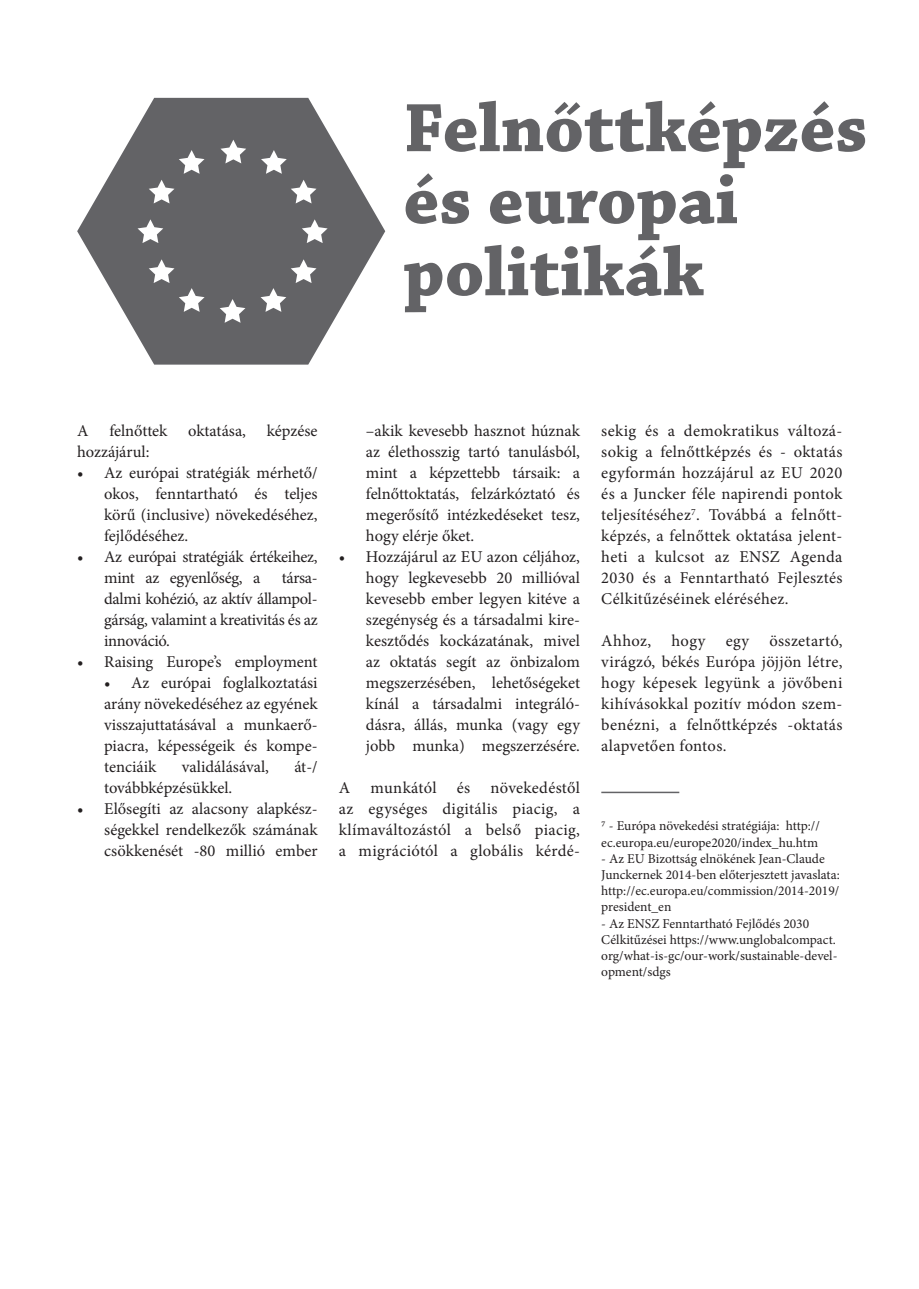
<style>
.page{position:relative;width:919px;height:1289px;background:#fff}
.page>*{position:absolute;margin:0;border:0;box-sizing:border-box;transform-origin:0 0}
.otsikko{font:700 72px/72px "Chaparral Pro";color:#636366}
.leipis{font:16.5px/21px "Minion Pro";color:#231f20;text-align:justify}
.leipis-2{font:16.5px/21px "Minion Pro";letter-spacing:-.02em;color:#231f20}
.alaviite{font:13.5px/16.2px "Minion Pro";color:#231f20}
</style>
<div class="page">
<svg style="left:77px;top:98px;width:308px;height:266px;fill:#636366"></svg>
<svg style="left:261px;top:150px;width:26px;height:24px"></svg>
<svg style="left:220px;top:140px;width:26px;height:23px"></svg>
<svg style="left:179px;top:150px;width:25px;height:24px"></svg>
<svg style="left:149px;top:180px;width:25px;height:23px"></svg>
<svg style="left:137px;top:219px;width:26px;height:24px"></svg>
<svg style="left:149px;top:259px;width:55px;height:53px"></svg>
<svg style="left:220px;top:299px;width:25px;height:24px"></svg>
<svg style="left:260px;top:259px;width:56px;height:53px"></svg>
<svg style="left:302px;top:219px;width:25px;height:24px"></svg>
<svg style="left:291px;top:180px;width:25px;height:23px"></svg>
<hr style="left:601px;top:791px;width:78px;height:2px;background:#636366">
<p class="otsikko" style="left:403px;top:94px;width:465px">Felnőttképzés és europai</p>
<p class="otsikko" style="left:403px;top:238px;width:302px">politikák</p>
<p class="leipis" style="left:77px;top:420px;width:13px">A</p>
<p class="leipis" style="left:109px;top:420px;width:59px">felnőttek</p>
<p class="leipis" style="left:188px;top:420px;width:59px">oktatása,</p>
<p class="leipis" style="left:267px;top:420px;width:52px">képzése</p>
<p class="leipis" style="left:77px;top:441px;width:74px">hozzájárul:</p>
<p class="leipis" style="left:104px;top:462px;width:215px;text-indent:-27px">• Az európai stratégiák mérhető/ okos, fenntartható és teljes körű (inclusive) növekedéséhez, fejlődéséhez.</p>
<p class="leipis-2" style="left:104px;top:546px;width:215px;text-indent:-27px">• Az európai stratégiák értékeihez, mint az egyenlőség, a</p>
<p class="leipis" style="left:104px;top:567px;width:215px;text-indent:177px">társa&shy;dalmi kohézió, az aktív állampol&shy;gárság, valamint a kreativitás és az innováció.</p>
<p class="leipis" style="left:77px;top:651px;width:242px">• Raising Europe’s employment</p>
<p class="leipis" style="left:104px;top:672px;width:215px">• Az európai foglalkoztatási arány növekedéséhez az egyének visszajuttatásával a munkaerő&shy;piacra, képességeik és kompe&shy;tenciáik</p>
<p class="leipis" style="left:182px;top:756px;width:88px">validálásával,</p>
<p class="leipis" style="left:294px;top:756px;width:25px">át-/</p>
<p class="leipis" style="left:104px;top:777px;width:129px">továbbképzésükkel.</p>
<p class="leipis" style="left:104px;top:798px;width:215px;text-indent:-27px">• Elősegíti az alacsony alapkész&shy;ségekkel rendelkezők számának csökkenését -80 millió ember</p>
<p class="leipis" style="left:366px;top:420px;width:215px">–akik kevesebb hasznot húznak az élethosszig tartó tanulásból, mint a képzettebb társaik: a felnőttoktatás, felzárkóztató és megerősítő intézkedéseket tesz, hogy elérje őket.</p>
<p class="leipis" style="left:366px;top:546px;width:215px;text-indent:-27px">• Hozzájárul az EU azon céljához, hogy legkevesebb 20 millióval kevesebb ember legyen kitéve a szegénység és a társadalmi kire&shy;kesztődés kockázatának, mivel az oktatás segít az önbizalom megszerzésében, lehetőségeket kínál a társadalmi integráló&shy;dásra, állás, munka (vagy egy jobb munka) megszerzésére.</p>
<p class="leipis" style="left:339px;top:777px;width:242px">A munkától és növekedéstől az egységes digitális piacig, a klímaváltozástól a belső piacig, a migrációtól a globális kérdé-</p>
<p class="leipis" style="left:601px;top:420px;width:242px">sekig és a demokratikus változá&shy;sokig a felnőttképzés és - oktatás egyformán hozzájárul az EU 2020 és a Juncker féle napirendi pontok teljesítéséhez<sup>7</sup>. Továbbá a felnőtt&shy;képzés, a felnőttek oktatása jelent&shy;heti a kulcsot az ENSZ Agenda 2030 és a Fenntartható Fejlesztés Célkitűzéséinek eléréséhez.</p>
<p class="leipis" style="left:601px;top:630px;width:242px">Ahhoz, hogy egy összetartó, virágzó, békés Európa jöjjön létre, hogy képesek legyünk a jövőbeni kihívásokkal pozitív módon szem&shy;benézni, a felnőttképzés -oktatás alapvetően fontos.</p>
<p class="alaviite" style="left:601px;top:818px;width:220px">7 - Európa növekedési stratégiája: http:// ec.europa.eu/europe2020/index_hu.htm</p>
<p class="alaviite" style="left:601px;top:850px;width:240px">- Az EU Bizottság elnökének Jean-Claude Junckernek 2014-ben előterjesztett javaslata: http://ec.europa.eu/commission/2014-2019/ president_en</p>
<p class="alaviite" style="left:601px;top:915px;width:238px">- Az ENSZ Fenntartható Fejlődés 2030<br>Célkitűzései https://www.unglobalcompact. org/what-is-gc/our-work/sustainable-devel&shy;opment/sdgs</p>
</div>
